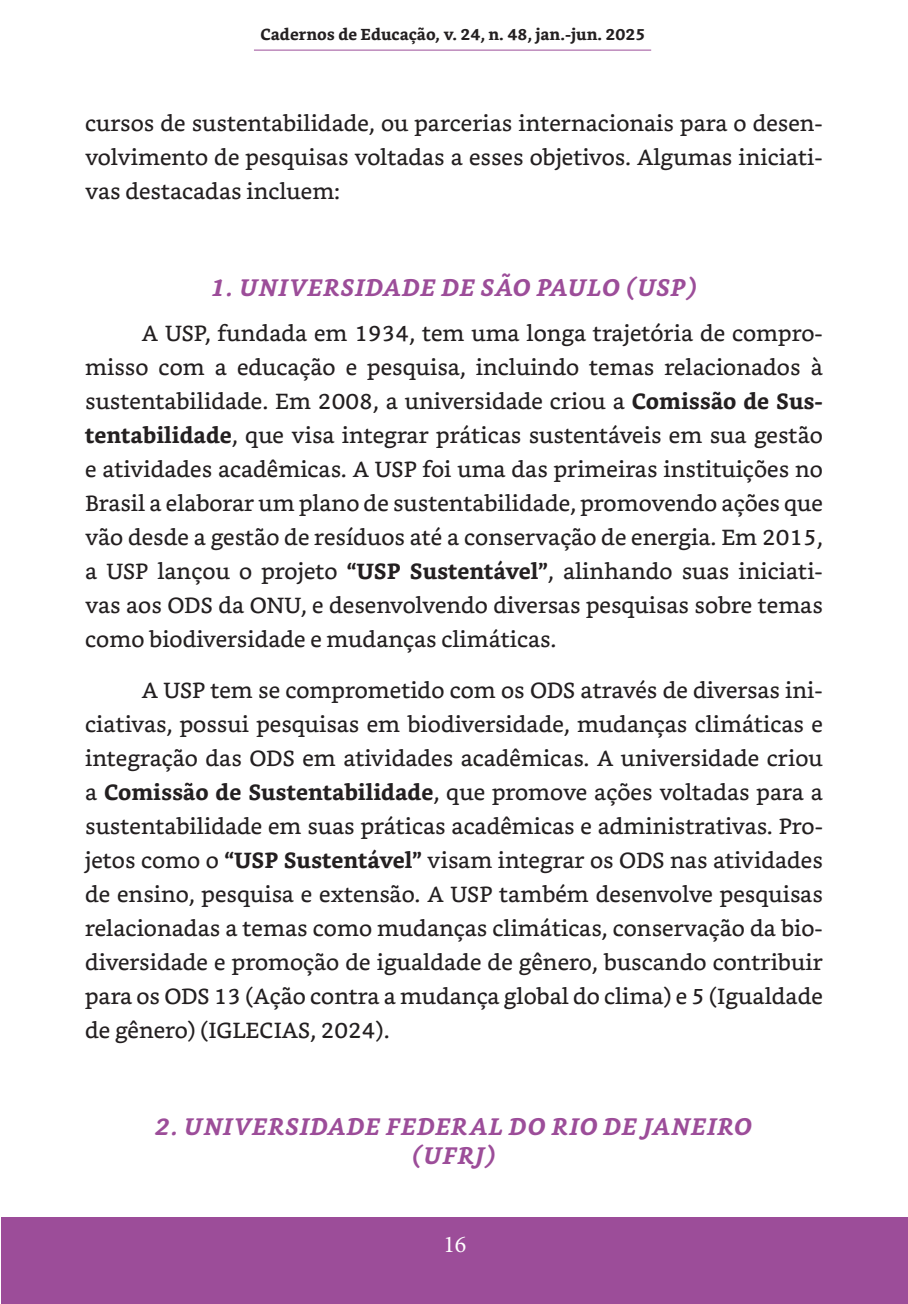
<style>
.page{position:relative;width:908px;height:1304px;background:#fff}
.page>*{position:absolute;margin:0;border:0;box-sizing:border-box;transform-origin:0 0}
.t1{font:italic 700 24px/28.8px "Bookerly";letter-spacing:.04em;color:#9c4d99;text-align:center}
.t2{font:24px "Minion Pro";color:#fff}
.t3{font:22px/34px "Bookerly";color:#231f20;text-align:justify}
.t4{font:700 16px "Bookerly";color:#231f20}
.s1{font-weight:700}
</style>
<div class="page">
<div style="left:1px;top:1217px;width:906px;height:87px;background:#9c4d99"></div>
<hr style="left:254px;top:50px;width:397px;height:1px;background:#9c4d99">
<p class="t4" style="left:260px;top:25px;width:386px">Cadernos de Educação, v. 24, n. 48, jan.-jun. 2025</p>
<p class="t3" style="left:85px;top:106px;width:739px">cursos de sustentabilidade, ou parcerias internacionais para o desen&shy;volvimento de pesquisas voltadas a esses objetivos. Algumas iniciati&shy;vas destacadas incluem:</p>
<p class="t1" style="left:210px;top:273px;width:487px">1. UNIVERSIDADE DE SÃO PAULO (USP)</p>
<p class="t3" style="left:85px;top:317px;width:739px;text-indent:57px">A USP, fundada em 1934, tem uma longa trajetória de compro&shy;misso com a educação e pesquisa, incluindo temas relacionados à sustentabilidade. Em 2008, a universidade criou a <span class="s1">Comissão de Sus&shy;tentabilidade</span>, que visa integrar práticas sustentáveis em sua gestão e atividades acadêmicas. A USP foi uma das primeiras instituições no Brasil a elaborar um plano de sustentabilidade, promovendo ações que vão desde a gestão de resíduos até a conservação de energia. Em 2015, a USP lançou o projeto <span class="s1">“USP Sustentável”</span>, alinhando suas iniciati&shy;vas aos ODS da ONU, e desenvolvendo diversas pesquisas sobre temas como biodiversidade e mudanças climáticas.</p>
<p class="t3" style="left:85px;top:674px;width:739px;text-indent:57px">A USP tem se comprometido com os ODS através de diversas ini&shy;ciativas, possui pesquisas em biodiversidade, mudanças climáticas e integração das ODS em atividades acadêmicas. A universidade criou a <span class="s1">Comissão de Sustentabilidade</span>, que promove ações voltadas para a sustentabilidade em suas práticas acadêmicas e administrativas. Pro&shy;jetos como o <span class="s1">“USP Sustentável”</span> visam integrar os ODS nas atividades de ensino, pesquisa e extensão. A USP também desenvolve pesquisas relacionadas a temas como mudanças climáticas, conservação da bio&shy;diversidade e promoção de igualdade de gênero, buscando contribuir para os ODS 13 (Ação contra a mudança global do clima) e 5 (Igualdade de gênero) (IGLECIAS, 2024).</p>
<p class="t1" style="left:155px;top:1112px;width:598px">2. UNIVERSIDADE FEDERAL DO RIO DE JANEIRO (UFRJ)</p>
<p class="t2" style="left:443px;top:1228px;width:25px">16</p>
</div>
